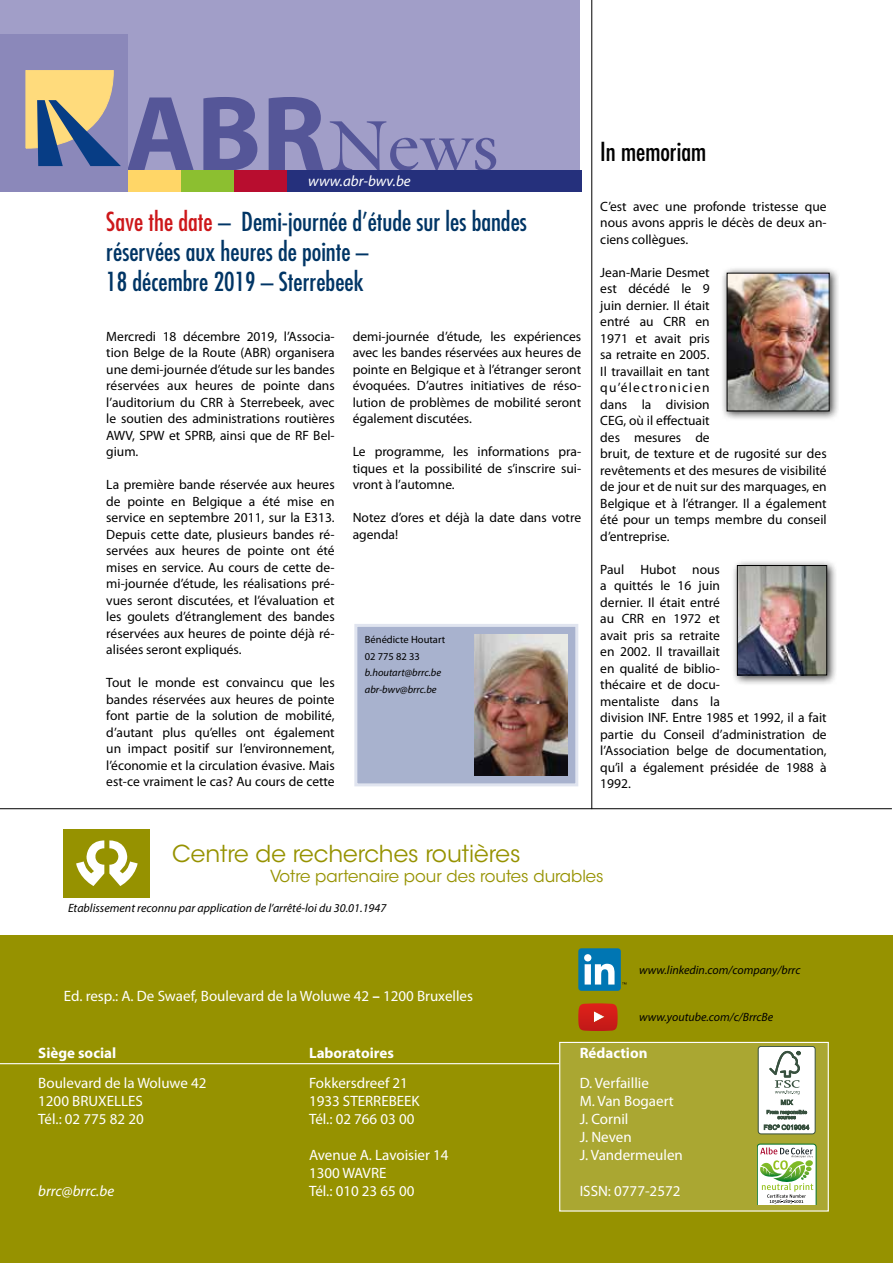
<style>
.page{position:relative;width:893px;height:1263px;background:#fff}
.page>*{position:absolute;margin:0;border:0;box-sizing:border-box;transform-origin:0 0}
.t1{font:72px "Galliard Std";color:#555698}
.t2{font:condensed 25.5px/30px "Futura Std";color:#003565}
.t3{font:condensed 25.5px "Futura Std";color:#000}
.t4{font:23.25px "ITC Avant Garde Std";color:#969200}
.t5{font:16.5px "ITC Avant Garde Std";color:#969200}
.t6{font:15px/18px "Myriad Pro";color:#fff}
.t7{font:700 15px "Myriad Pro";color:#fff}
.t8{font:italic 15px "Myriad Pro";color:#fff}
.t9{font:13.5px/16.5px "Myriad Pro";color:#000;text-align:justify}
.t10{font:italic 12px "Myriad Pro";color:#000}
.t11{font:italic 10.5px/16.5px "Myriad Pro";color:#000}
.t12{font:10.5px/16.5px "Myriad Pro";color:#000}
.s1{font-family:"Myriad Pro";font-weight:700;font-size:108px}
.s2{color:#cd171a}
.s3{font-weight:700}
</style>
<div class="page">
<div style="left:0;top:935px;width:893px;height:328px;background:#969200"></div>
<div style="left:560px;top:1042px;width:268px;height:169px;background:#aaa732"></div>
<div style="left:559px;top:1042px;width:270px;height:169px;border:1px solid #fff"></div>
<hr style="left:0;top:808px;width:892px;height:1px;background:#000">
<div style="left:64px;top:829px;width:86px;height:68px;background:#969200"></div>
<svg style="left:76px;top:840px;width:62px;height:46px"></svg>
<hr style="left:0;top:1063px;width:559px;height:1px;background:#fff">
<div style="left:578px;top:948px;width:43px;height:43px;background:#0076b3;border-radius:3px"></div>
<svg style="left:584px;top:954px;width:30px;height:30px"></svg>
<svg style="left:578px;top:1003px;width:40px;height:28px"></svg>
<div style="left:758px;top:1046px;width:57px;height:88px;background:#fff;border-radius:3px"></div>
<div style="left:758px;top:1046px;width:57px;height:88px;border:1px solid #38513f;border-radius:3px"></div>
<svg style="left:764px;top:1051px;width:45px;height:79px"></svg>
<svg style="left:757px;top:1144px;width:59px;height:60px;background:#ccdbbf"></svg>
<div style="left:0;top:0;width:580px;height:191px;background:#a19ec8"></div>
<div style="left:287px;top:170px;width:294px;height:21px;background:#25307c"></div>
<div style="left:234px;top:170px;width:53px;height:21px;background:#b80d2f"></div>
<div style="left:181px;top:170px;width:53px;height:21px;background:#8cbf30"></div>
<div style="left:128px;top:170px;width:53px;height:21px;background:#ffd667"></div>
<div style="left:0;top:34px;width:128px;height:157px;background:#8b88ba"></div>
<svg style="left:26px;top:70px;width:95px;height:96px"></svg>
<div style="left:721px;top:267px;width:119px;height:155px;background:#000;opacity:.75"></div>
<img style="left:729px;top:275px;width:99px;height:134px">
<div style="left:727px;top:273px;width:103px;height:138px;border:1px solid #000"></div>
<div style="left:731px;top:559px;width:106px;height:127px;background:#000;opacity:.75"></div>
<img style="left:739px;top:567px;width:86px;height:106px">
<div style="left:737px;top:565px;width:90px;height:110px;border:1px solid #000"></div>
<hr style="left:591px;top:0;width:1px;height:809px;background:#000">
<div style="left:356px;top:625px;width:221px;height:160px;background:#a8b2ce"></div>
<div style="left:354px;top:624px;width:224px;height:162px;border:3px solid #e0e4ef"></div>
<img style="left:474px;top:635px;width:94px;height:140px">
<h1 class="t1" style="left:125px;top:101px;width:375px"><span class="s1">ABR</span>News</h1>
<p class="t8" style="left:308px;top:172px;width:104px">www.abr-bwv.be</p>
<h2 class="t2" style="left:106px;top:206px;width:422px"><span class="s2">Save the date</span> – Demi-journée d’étude sur les bandes réservées aux heures de pointe –<br>18 décembre 2019 – Sterrebeek</h2>
<p class="t9" style="left:106px;top:328px;width:230px">Mercredi 18 décembre 2019, l’Associa&shy;tion Belge de la Route (ABR) organisera une demi-journée d’étude sur les bandes réservées aux heures de pointe dans l’auditorium du CRR à Sterrebeek, avec le soutien des administrations routières AWV, SPW et SPRB, ainsi que de RF Bel&shy;gium.</p>
<p class="t9" style="left:106px;top:477px;width:230px">La première bande réservée aux heures de pointe en Belgique a été mise en service en septembre 2011, sur la E313.<br>Depuis cette date, plusieurs bandes ré&shy;servées aux heures de pointe ont été mises en service. Au cours de cette de&shy;mi-journée d’étude, les réalisations pré&shy;vues seront discutées, et l’évaluation et les goulets d’étranglement des bandes réservées aux heures de pointe déjà ré&shy;alisées seront expliqués.</p>
<p class="t9" style="left:106px;top:675px;width:230px">Tout le monde est convaincu que les bandes réservées aux heures de pointe font partie de la solution de mobilité, d’autant plus qu’elles ont également un impact positif sur l’environnement, l’économie et la circulation évasive. Mais est-ce vraiment le cas? Au cours de cette</p>
<p class="t9" style="left:353px;top:328px;width:230px">demi-journée d’étude, les expériences avec les bandes réservées aux heures de pointe en Belgique et à l’étranger seront évoquées. D’autres initiatives de réso&shy;lution de problèmes de mobilité seront également discutées.</p>
<p class="t9" style="left:353px;top:443px;width:230px">Le programme, les informations pra&shy;tiques et la possibilité de s’inscrire sui&shy;vront à l’automne.</p>
<p class="t9" style="left:353px;top:509px;width:230px">Notez d’ores et déjà la date dans votre agenda!</p>
<p class="t12" style="left:365px;top:632px;width:82px">Bénédicte Houtart<br>02 775 82 33</p>
<p class="t11" style="left:365px;top:664px;width:78px">b.houtart@brrc.be abr-bwv@brrc.be</p>
<h2 class="t3" style="left:600px;top:137px;width:107px">In memoriam</h2>
<p class="t9" style="left:600px;top:198px;width:228px">C’est avec une profonde tristesse que nous avons appris le décès de deux an&shy;ciens collègues.</p>
<p class="t9" style="left:600px;top:264px;width:228px;text-align:left">Jean-Marie Desmet<br>est décédé le 9<br>juin dernier. Il était<br>entré au CRR en<br>1971 et avait pris<br>sa retraite en 2005.<br>Il travaillait en tant<br>qu’électronicien<br>dans la division<br>CEG, où il effectuait<br>des mesures de<br>bruit, de texture et de rugosité sur des revêtements et des mesures de visibilité de jour et de nuit sur des marquages, en<br>Belgique et à l’étranger. Il a également été pour un temps membre du conseil d’entreprise.</p>
<p class="t9" style="left:600px;top:561px;width:228px;text-align:left">Paul Hubot nous<br>a quittés le 16 juin<br>dernier. Il était entré<br>au CRR en 1972 et<br>avait pris sa retraite<br>en 2002. Il travaillait<br>en qualité de biblio-<br>thécaire et de docu-<br>mentaliste dans la<br>division INF. Entre 1985 et 1992, il a fait partie du Conseil d’administration de l’Association belge de documentation, qu’il a également présidée de 1988 à<br>1992.</p>
<h3 class="t4" style="left:172px;top:839px;width:350px">Centre de recherches routières</h3>
<p class="t5" style="left:270px;top:866px;width:335px">Votre partenaire pour des routes durables</p>
<p class="t10" style="left:68px;top:901px;width:320px">Etablissement reconnu par application de l’arrêté-loi du 30.01.1947</p>
<p class="t6" style="left:64px;top:987px;width:411px">Ed. resp.: A. De Swaef, Boulevard de la Woluwe 42 <span class="s3">–</span> 1200 Bruxelles</p>
<p class="t10" style="left:639px;top:962px;width:163px">www.linkedin.com/company/brrc</p>
<p class="t10" style="left:639px;top:1010px;width:136px">www.youtube.com/c/BrrcBe</p>
<p class="t7" style="left:38px;top:1043px;width:79px">Siège social</p>
<p class="t6" style="left:38px;top:1075px;width:170px">Boulevard de la Woluwe 42<br>1200 BRUXELLES<br>Tél.: 02 775 82 20</p>
<p class="t8" style="left:38px;top:1182px;width:77px">brrc@brrc.be</p>
<p class="t7" style="left:309px;top:1043px;width:86px">Laboratoires</p>
<p class="t6" style="left:309px;top:1075px;width:112px">Fokkersdreef 21<br>1933 STERREBEEK<br>Tél.: 02 766 03 00</p>
<p class="t6" style="left:309px;top:1147px;width:141px">Avenue A. Lavoisier 14<br>1300 WAVRE<br>Tél.: 010 23 65 00</p>
<p class="t7" style="left:580px;top:1043px;width:69px">Rédaction</p>
<p class="t6" style="left:580px;top:1075px;width:105px">D. Verfaillie<br>M. Van Bogaert<br>J. Cornil<br>J. Neven<br>J. Vandermeulen</p>
<p class="t6" style="left:580px;top:1183px;width:102px">ISSN: 0777-2572</p>
</div>
